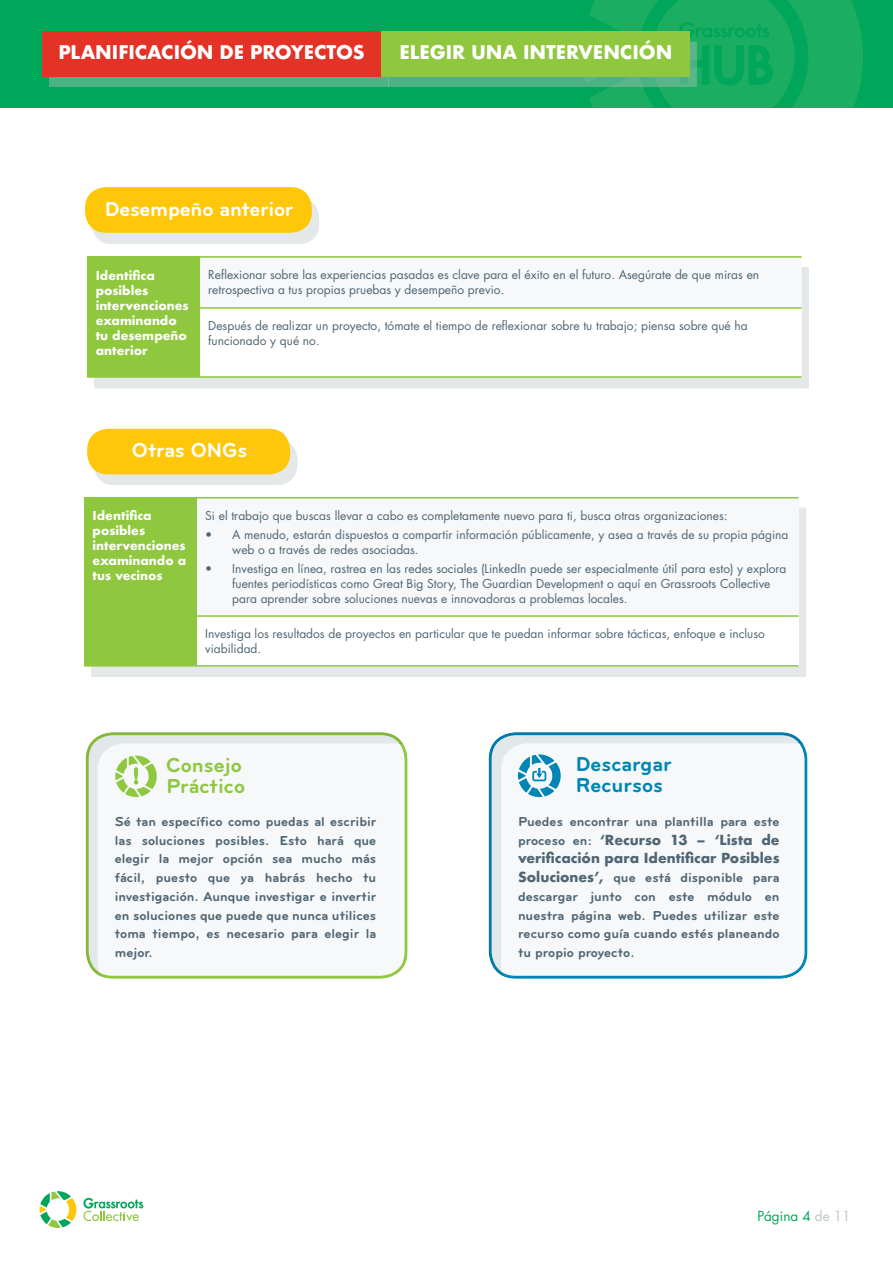
<style>
.page{position:relative;width:893px;height:1263px;background:#fff}
.page>*{position:absolute;margin:0;border:0;box-sizing:border-box;transform-origin:0 0}
.t1{font:700 21px "Bryant";letter-spacing:-.015em;color:#fff}
.t2{font:700 21px/21px "Bryant";color:#0085b5}
.t3{font:700 21px/21px "Bryant";color:#8fc73e}
.t4{font:700 18.3px "Futura";letter-spacing:-.005em;color:#fff}
.t5{font:700 13.5px/18.8px "Bryant";color:#4f6574;text-align:justify}
.t6{font:700 13.5px/18.8px "Futura";color:#4f6574}
.t7{font:13.5px "Futura";color:#00a65a}
.t8{font:12px/15px "Futura";color:#4f6574}
.t9{font:700 12px/15px "Futura";color:#fff}
.s1{font-family:"Bryant"}
.s2{font-family:"Futura"}
.s3{color:#bcc5c9}
</style>
<div class="page">
<svg style="left:40px;top:1191px;width:36px;height:37px"></svg>
<svg style="left:83px;top:1198px;width:60px;height:23px"></svg>
<div style="left:94px;top:267px;width:715px;height:121px;background:#e4e8e9"></div>
<div style="left:87px;top:257px;width:113px;height:120px;background:#8fc73e"></div>
<div style="left:200px;top:257px;width:602px;height:51px;background:#f6f8f9"></div>
<div style="left:200px;top:308px;width:602px;height:69px;background:#fff"></div>
<hr style="left:87px;top:256px;width:113px;height:2px;background:#8fc73e">
<hr style="left:87px;top:376px;width:113px;height:2px;background:#8fc73e">
<hr style="left:200px;top:256px;width:602px;height:2px;background:#8fc73e">
<hr style="left:200px;top:307px;width:602px;height:2px;background:#8fc73e">
<hr style="left:200px;top:376px;width:602px;height:2px;background:#8fc73e">
<div style="left:91px;top:508px;width:715px;height:169px;background:#e4e8e9"></div>
<div style="left:84px;top:498px;width:113px;height:168px;background:#8fc73e"></div>
<div style="left:197px;top:498px;width:601px;height:118px;background:#f6f8f9"></div>
<div style="left:197px;top:616px;width:601px;height:50px;background:#fff"></div>
<hr style="left:84px;top:497px;width:113px;height:1px;background:#8fc73e">
<hr style="left:84px;top:665px;width:113px;height:2px;background:#8fc73e">
<hr style="left:197px;top:497px;width:601px;height:1px;background:#8fc73e">
<hr style="left:197px;top:615px;width:601px;height:2px;background:#8fc73e">
<hr style="left:197px;top:665px;width:601px;height:2px;background:#8fc73e">
<div style="left:92px;top:198px;width:227px;height:45px;background:#e4e8e9"></div>
<div style="left:85px;top:187px;width:227px;height:46px;background:#ffc709;border-radius:21px"></div>
<div style="left:94px;top:439px;width:203px;height:46px;background:#bcc5c9;opacity:.4"></div>
<div style="left:87px;top:429px;width:203px;height:45px;background:#ffc709;border-radius:21px"></div>
<div style="left:86px;top:730px;width:324px;height:249px;background:#bcc5c9;opacity:.3"></div>
<svg style="left:115px;top:755px;width:41px;height:42px"></svg>
<div style="left:488px;top:730px;width:322px;height:249px;background:#bcc5c9;opacity:.3"></div>
<svg style="left:518px;top:754px;width:43px;height:43px"></svg>
<div style="left:0;top:0;width:893px;height:107px;background:#00a65a"></div>
<svg style="left:586px;top:0;width:277px;height:107px"></svg>
<div style="left:49px;top:42px;width:340px;height:45px;background:#4ab285"></div>
<div style="left:43px;top:31px;width:339px;height:46px;background:#e53226"></div>
<div style="left:388px;top:42px;width:309px;height:45px;background:#bcc5c9;opacity:.4"></div>
<div style="left:381px;top:31px;width:309px;height:46px;background:#8fc73e"></div>
<h2 class="t4" style="left:58px;top:39px;width:308px">PLANIFICACIÓN DE PROYECTOS</h2>
<h2 class="t4" style="left:399px;top:39px;width:275px">ELEGIR UNA INTERVENCIÓN</h2>
<h1 class="t1" style="left:104px;top:197px;width:190px">Desempeño anterior</h1>
<p class="t9" style="left:96px;top:268px;width:94px">Identifica posibles intervenciones examinando tu desempeño anterior</p>
<p class="t8" style="left:208px;top:267px;width:552px">Reflexionar sobre las experiencias pasadas es clave para el éxito en el futuro. Asegúrate de que miras en retrospectiva a tus propias pruebas y desempeño previo.</p>
<p class="t8" style="left:208px;top:318px;width:541px">Después de realizar un proyecto, tómate el tiempo de reflexionar sobre tu trabajo; piensa sobre qué ha funcionado y qué no.</p>
<h1 class="t1" style="left:132px;top:439px;width:117px">Otras ONGs</h1>
<p class="t9" style="left:93px;top:508px;width:95px">Identifica posibles intervenciones examinando a tus vecinos</p>
<p class="t8" style="left:205px;top:508px;width:524px">Si el trabajo que buscas llevar a cabo es completamente nuevo para ti, busca otras organizaciones:</p>
<p class="t8" style="left:232px;top:527px;width:558px;text-indent:-27px">• A menudo, estarán dispuestos a compartir información públicamente, y asea a través de su propia página web o a través de redes asociadas.</p>
<p class="t8" style="left:232px;top:561px;width:556px;text-indent:-27px">• Investiga en línea, rastrea en las redes sociales (LinkedIn puede ser especialmente útil para esto) y explora fuentes periodísticas como Great Big Story, The Guardian Development o aquí en Grassroots Collective para aprender sobre soluciones nuevas e innovadoras a problemas locales.</p>
<p class="t8" style="left:205px;top:626px;width:561px">Investiga los resultados de proyectos en particular que te puedan informar sobre tácticas, enfoque e incluso viabilidad.</p>
<h1 class="t3" style="left:166px;top:754px;width:81px">Consejo<br>Práctico</h1>
<p class="t5" style="left:115px;top:812px;width:263px">Sé tan específico como puedas al escribir las soluciones posibles. Esto hará que elegir la mejor opción sea mucho más fácil, puesto que ya habrás hecho tu investigación. Aunque investigar e invertir en soluciones que puede que nunca utilices toma tiempo, es necesario para elegir la mejor.</p>
<h1 class="t2" style="left:575px;top:753px;width:98px">Descargar<br>Recursos</h1>
<p class="t5" style="left:518px;top:812px;width:263px">Puedes encontrar una plantilla para este</p>
<p class="t6" style="left:518px;top:830px;width:263px"><span class="s1">proceso en:</span> ‘Recurso 13 – ‘Lista de verificación para Identificar Posibles</p>
<p class="t5" style="left:518px;top:868px;width:263px"><span class="s2">Soluciones’,</span> que está disponible para descargar junto con este módulo en nuestra página web. Puedes utilizar este recurso como guía cuando estés planeando tu propio proyecto.</p>
<p class="t7" style="left:757px;top:1207px;width:95px">Página 4 <span class="s3">de 11</span></p>
</div>
